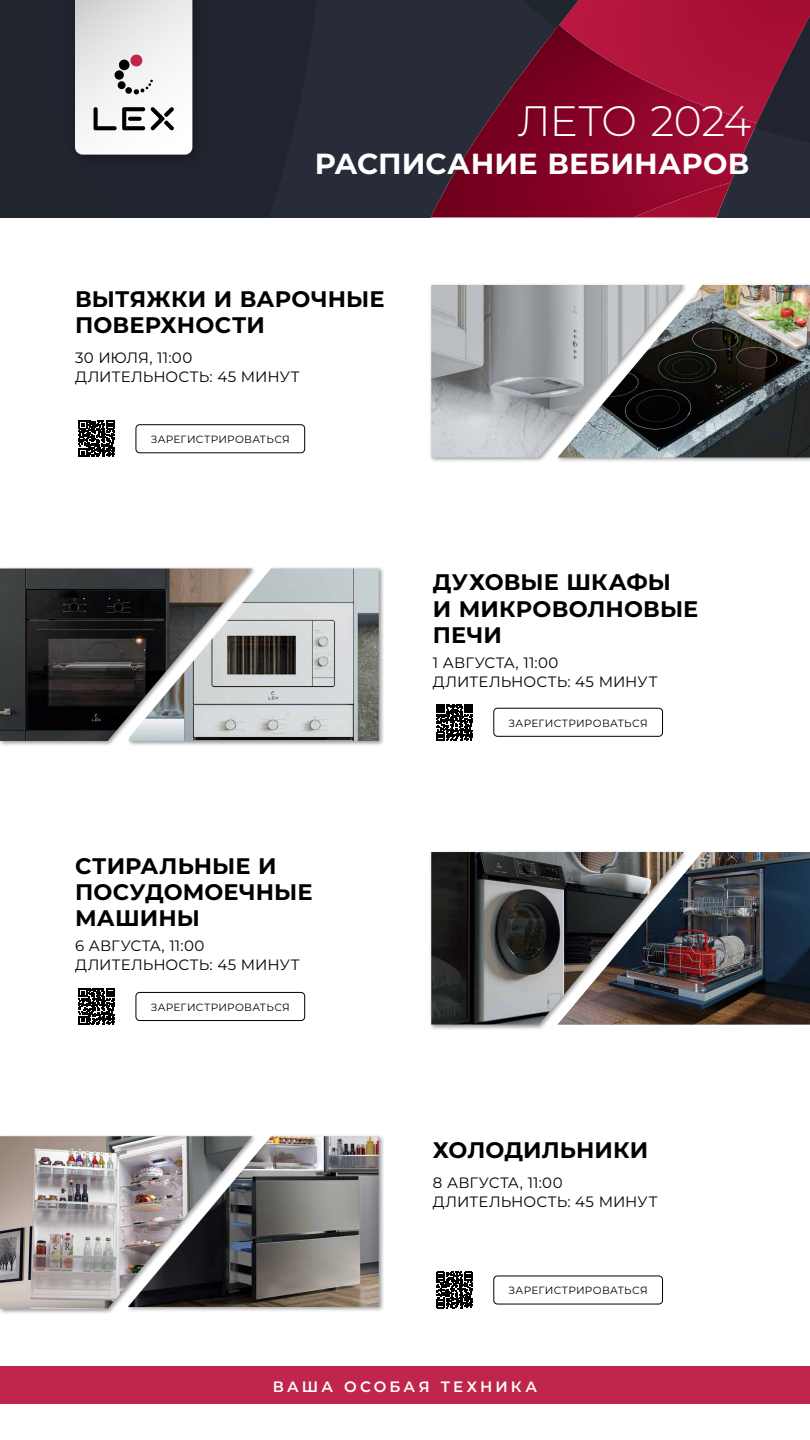
<style>
.page{position:relative;width:810px;height:1440px;background:#fff}
.page>*{position:absolute;margin:0;border:0;box-sizing:border-box;transform-origin:0 0}
.t1{font:300 42.45px "Montserrat";letter-spacing:-.02em;color:#fff}
.t2{font:700 29.03px "Montserrat";color:#fff}
.t3{font:700 22.5px/26.2px "Montserrat";letter-spacing:.005em;color:#000}
.t4{font:15px/18.8px "Montserrat";letter-spacing:.01em;color:#000}
.t5{font:600 15px "Montserrat";letter-spacing:.21em;color:#fff}
.t6{font:10.5px "Montserrat";letter-spacing:.03em;color:#000}
</style>
<div class="page">
<div style="left:317px;top:0;width:493px;height:218px;background:#272c38"></div>
<svg style="left:0;top:0;width:317px;height:218px;background:#21242e"></svg>
<svg style="left:431px;top:25px;width:326px;height:193px;background:#66132e"></svg>
<svg style="left:523px;top:0;width:287px;height:143px;background:#8a0f30"></svg>
<div style="left:67px;top:0;width:138px;height:168px;background:#1f222b"></div>
<svg style="left:75px;top:0;width:117px;height:155px;background:#e1e0e1"></svg>
<div style="left:556px;top:282px;width:254px;height:181px;background:#000;opacity:.4"></div>
<img style="left:689px;top:285px;width:121px;height:173px">
<div style="left:429px;top:282px;width:260px;height:181px;background:#000;opacity:.4"></div>
<img style="left:431px;top:285px;width:253px;height:173px">
<div style="left:136px;top:425px;width:169px;height:28px;border:1px solid #000;border-radius:4px"></div>
<svg style="left:78px;top:421px;width:37px;height:36px"></svg>
<img style="left:689px;top:852px;width:121px;height:173px">
<div style="left:429px;top:850px;width:260px;height:180px;background:#000;opacity:.4"></div>
<img style="left:431px;top:852px;width:253px;height:173px">
<div style="left:136px;top:992px;width:169px;height:29px;border:1px solid #000;border-radius:4px"></div>
<svg style="left:78px;top:988px;width:37px;height:37px"></svg>
<div style="left:127px;top:566px;width:257px;height:181px;background:#000;opacity:.4"></div>
<img style="left:257px;top:569px;width:122px;height:172px">
<div style="left:0;top:566px;width:257px;height:181px;background:#000;opacity:.4"></div>
<img style="left:0;top:569px;width:252px;height:172px">
<div style="left:494px;top:708px;width:169px;height:29px;border:1px solid #000;border-radius:4px"></div>
<svg style="left:436px;top:704px;width:37px;height:36px"></svg>
<div style="left:126px;top:1134px;width:258px;height:179px;background:#000;opacity:.4"></div>
<img style="left:257px;top:1136px;width:122px;height:171px">
<div style="left:0;top:1134px;width:257px;height:180px;background:#000;opacity:.4"></div>
<img style="left:0;top:1136px;width:252px;height:173px">
<div style="left:494px;top:1276px;width:169px;height:28px;border:1px solid #000;border-radius:4px"></div>
<svg style="left:436px;top:1272px;width:37px;height:36px"></svg>
<div style="left:0;top:1366px;width:810px;height:38px;background:#c0254b"></div>
<h1 class="t1" style="left:518px;top:92px;width:235px">ЛЕТО 2024</h1>
<h2 class="t2" style="left:315px;top:143px;width:436px">РАСПИСАНИЕ ВЕБИНАРОВ</h2>
<h3 class="t3" style="left:75px;top:285px;width:311px">ВЫТЯЖКИ И ВАРОЧНЫЕ<br>ПОВЕРХНОСТИ</h3>
<p class="t4" style="left:75px;top:348px;width:226px">30 ИЮЛЯ, 11:00<br>ДЛИТЕЛЬНОСТЬ: 45 МИНУТ</p>
<p class="t6" style="left:151px;top:432px;width:141px">ЗАРЕГИСТРИРОВАТЬСЯ</p>
<h3 class="t3" style="left:75px;top:852px;width:239px">СТИРАЛЬНЫЕ И<br>ПОСУДОМОЕЧНЫЕ<br>МАШИНЫ</h3>
<p class="t4" style="left:75px;top:936px;width:226px">6 АВГУСТА, 11:00<br>ДЛИТЕЛЬНОСТЬ: 45 МИНУТ</p>
<p class="t6" style="left:151px;top:1000px;width:141px">ЗАРЕГИСТРИРОВАТЬСЯ</p>
<h3 class="t3" style="left:433px;top:568px;width:267px">ДУХОВЫЕ ШКАФЫ<br>И МИКРОВОЛНОВЫЕ<br>ПЕЧИ</h3>
<p class="t4" style="left:433px;top:653px;width:226px">1 АВГУСТА, 11:00<br>ДЛИТЕЛЬНОСТЬ: 45 МИНУТ</p>
<p class="t6" style="left:509px;top:716px;width:141px">ЗАРЕГИСТРИРОВАТЬСЯ</p>
<h3 class="t3" style="left:433px;top:1136px;width:217px">ХОЛОДИЛЬНИКИ</h3>
<p class="t4" style="left:433px;top:1173px;width:226px">8 АВГУСТА, 11:00<br>ДЛИТЕЛЬНОСТЬ: 45 МИНУТ</p>
<p class="t6" style="left:509px;top:1283px;width:141px">ЗАРЕГИСТРИРОВАТЬСЯ</p>
<p class="t5" style="left:273px;top:1376px;width:266px">ВАША ОСОБАЯ ТЕХНИКА</p>
</div>
